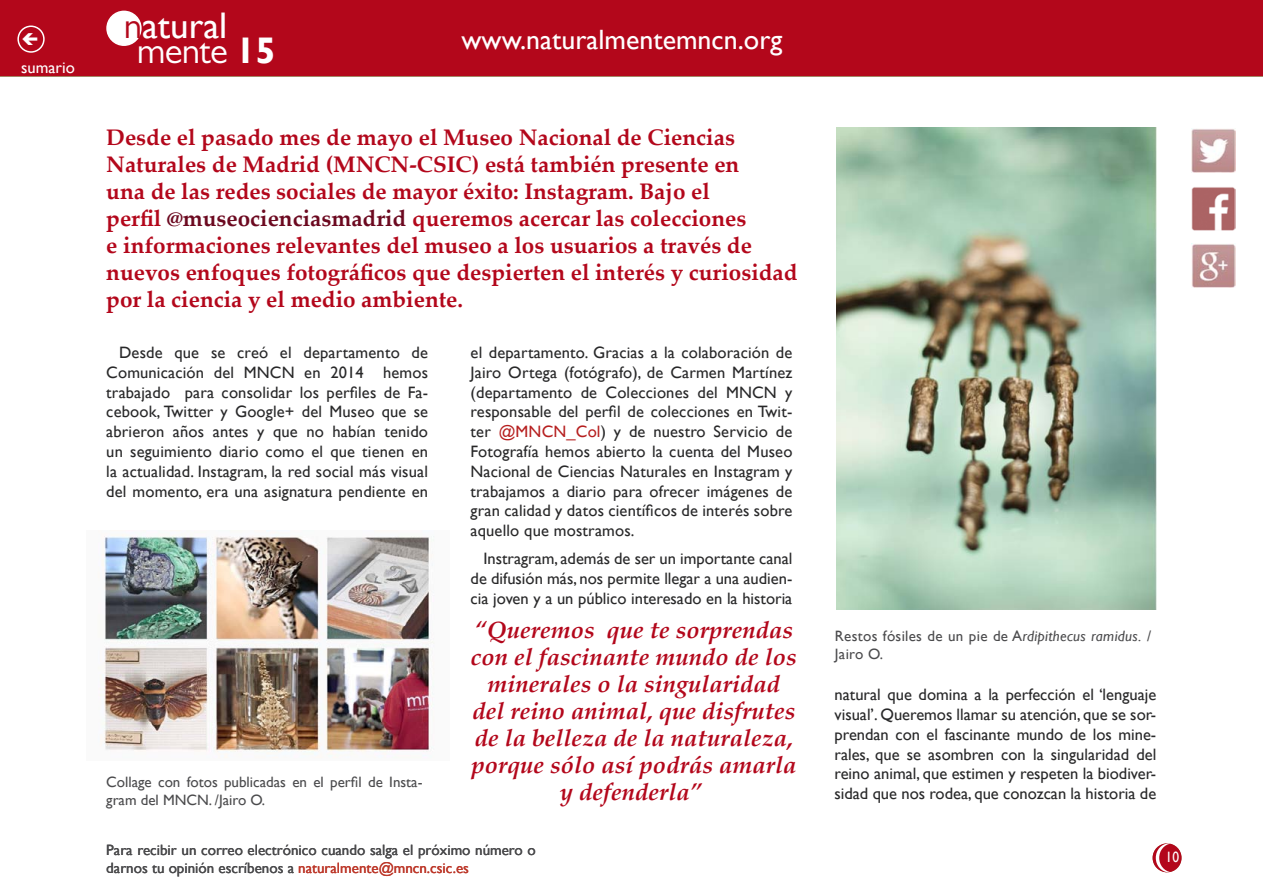
<style>
.page{position:relative;width:1263px;height:893px;background:#fff}
.page>*{position:absolute;margin:0;border:0;box-sizing:border-box;transform-origin:0 0}
.t1{font:37.05px "Gill Sans";color:#fff}
.t2{font:37.05px "Gill Sans MT Pro";letter-spacing:-.02em;color:#fff}
.t3{font:27.9px "Gill Sans";color:#fff}
.t4{font:italic 700 24px/27px "Palatino";color:#b3071b;text-align:center}
.t5{font:700 22.5px/27px "Palatino Linotype";color:#b3071b}
.t6{font:16.5px/19.8px "Gill Sans";color:#282829;text-align:justify}
.t7{font:16.5px "Gill Sans";color:#fff}
.t8{font:15px/18px "Gill Sans";color:#4b4b4d}
.t9{font:15px/18px "Gill Sans";letter-spacing:.02em;color:#4b4b4d}
.t10{font:15px "Gill Sans";color:#fff;scale:.9 1}
.s1{font-family:"Gill Sans MT Pro";color:#b3071b}
.s2{font-family:"Gill Sans";font-weight:700}
.s3{color:#6c0920}
.s4{color:#b61f1f}
.s5{color:#bd392b}
.s6{font-style:italic}
</style>
<div class="page">
<img style="left:1191px;top:187px;width:44px;height:43px">
<img style="left:1191px;top:129px;width:44px;height:44px">
<img style="left:1191px;top:244px;width:44px;height:44px">
<div style="left:1153px;top:844px;width:28px;height:28px;background:#b3071b;border-radius:50%"></div>
<div style="left:1152px;top:843px;width:29px;height:29px;border:2px solid #b3071b;border-radius:50%"></div>
<div style="left:0;top:0;width:1263px;height:76px;background:#b3071b"></div>
<div style="left:107px;top:11px;width:34px;height:34px;background:#fff;border-radius:50%"></div>
<div style="left:106px;top:11px;width:36px;height:35px;border:2px solid #fff;border-radius:50%"></div>
<svg style="left:1155px;top:843px;width:16px;height:29px"></svg>
<div style="left:17px;top:26px;width:28px;height:27px;border:2px solid #fff;border-radius:50%"></div>
<img style="left:836px;top:128px;width:320px;height:482px">
<img style="left:100px;top:530px;width:334px;height:228px">
<p class="t7" style="left:21px;top:58px;width:55px">sumario</p>
<h1 class="t1" style="left:124px;top:4px;width:105px"><span class="s1">n</span>atural</h1>
<h1 class="t2" style="left:137px;top:29px;width:140px">mente <span class="s2">15</span></h1>
<h2 class="t3" style="left:461px;top:23px;width:322px">www.naturalmentemncn.org</h2>
<p class="t5" style="left:106px;top:123px;width:693px">Desde el pasado mes de mayo el Museo Nacional de Ciencias Naturales de Madrid (MNCN-CSIC) está también presente en<br>una de las redes sociales de mayor éxito: Instagram. Bajo el<br>perfil <span class="s3">@museocienciasmadrid</span> queremos acercar las colecciones<br>e informaciones relevantes del museo a los usuarios a través de nuevos enfoques fotográficos que despierten el interés y curiosidad por la ciencia y el medio ambiente.</p>
<p class="t6" style="left:471px;top:343px;width:323px">el departamento. Gracias a la colaboración de Jairo Ortega (fotógrafo), de Carmen Martínez (departamento de Colecciones del MNCN y responsable del perfil de colecciones en Twit&shy;ter <span class="s4">@MNCN_Col</span>) y de nuestro Servicio de Fotografía hemos abierto la cuenta del Museo Nacional de Ciencias Naturales en Instagram y trabajamos a diario para ofrecer imágenes de gran calidad y datos científicos de interés sobre aquello que mostramos.</p>
<p class="t6" style="left:471px;top:549px;width:323px;text-indent:13px">Instragram, además de ser un importante canal de difusión más, nos permite llegar a una audien&shy;cia joven y a un público interesado en la historia</p>
<p class="t6" style="left:106px;top:343px;width:323px;text-indent:13px">Desde que se creó el departamento de Comunicación del MNCN en 2014 hemos trabajado para consolidar los perfiles de Fa&shy;cebook, Twitter y Google+ del Museo que se abrieron años antes y que no habían tenido un seguimiento diario como el que tienen en la actualidad. Instagram, la red social más visual del momento, era una asignatura pendiente en</p>
<p class="t8" style="left:106px;top:773px;width:318px">Collage con fotos publicadas en el perfil de Insta&shy;gram del MNCN. /Jairo O.</p>
<h3 class="t4" style="left:471px;top:617px;width:328px">“Queremos que te sorprendas con el fascinante mundo de los minerales o la singularidad del reino animal, que disfrutes de la belleza de la naturaleza, porque sólo así podrás amarla y defenderla”</h3>
<p class="t8" style="left:106px;top:842px;width:431px">Para recibir un correo electrónico cuando salga el próximo número o darnos tu opinión escríbenos a <span class="s5">naturalmente@mncn.csic.es</span></p>
<p class="t9" style="left:835px;top:628px;width:318px">Restos fósiles de un pie de A<span class="s6">rdipithecus ramidus.</span> /<br>Jairo O.</p>
<p class="t6" style="left:834px;top:685px;width:323px">natural que domina a la perfección el ‘lenguaje visual’. Queremos llamar su atención, que se sor&shy;prendan con el fascinante mundo de los mine&shy;rales, que se asombren con la singularidad del reino animal, que estimen y respeten la biodiver&shy;sidad que nos rodea, que conozcan la historia de</p>
<p class="t10" style="left:1165px;top:849px;width:16px">10</p>
</div>
